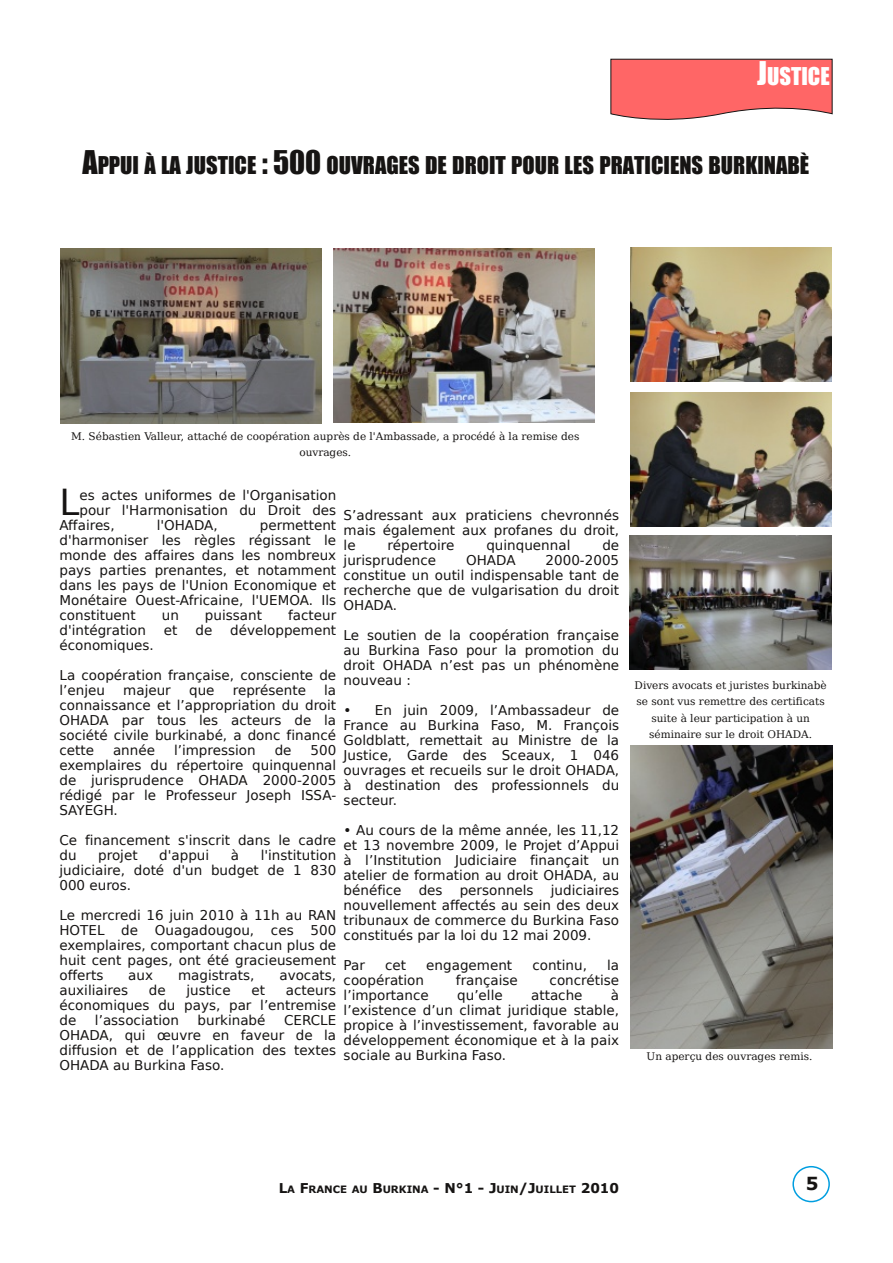
<style>
.page{position:relative;width:893px;height:1263px;background:#fff}
.page>*{position:absolute;margin:0;border:0;box-sizing:border-box;transform-origin:0 0}
.t1{font:35.85px "Bitstream Vera Sans";color:#161413}
.t2{font:22.5px "Impact";color:#161413}
.t3{font:22.5px "Impact";color:#fff}
.t4{font:700 18px "Verdana";color:#161413}
.t5{font:13.5px/15px "Bitstream Vera Sans";color:#161413;text-align:justify}
.t6{font:10.5px/16.2px "Bitstream Vera Serif";color:#161413;text-align:center}
.t7{font:700 10.2px "Verdana";color:#161413}
.s1{font-size:30px}
.s2{font-size:13.5px}
</style>
<div class="page">
<svg style="left:610px;top:58px;width:223px;height:62px;background:#f57373"></svg>
<div style="left:792px;top:1166px;width:38px;height:36px;border:2px solid #009ee0;border-radius:50%"></div>
<img style="left:60px;top:249px;width:262px;height:175px">
<img style="left:333px;top:248px;width:261px;height:174px">
<img style="left:630px;top:247px;width:202px;height:134px">
<img style="left:630px;top:392px;width:201px;height:134px">
<img style="left:630px;top:536px;width:201px;height:133px">
<img style="left:631px;top:746px;width:201px;height:302px">
<h2 class="t3" style="left:757px;top:64px;width:74px"><span class="s1">J</span>USTICE</h2>
<h2 class="t2" style="left:82px;top:153px;width:728px"><span class="s1">A</span>PPUI À LA JUSTICE <span class="s1">: 500</span> OUVRAGES DE DROIT POUR LES PRATICIENS BURKINABÈ</h2>
<p class="t6" style="left:71px;top:428px;width:510px">M. Sébastien Valleur, attaché de coopération auprès de l'Ambassade, a procédé à la remise des ouvrages.</p>
<h1 class="t1" style="left:59px;top:482px;width:21px">L</h1>
<p class="t5" style="left:79px;top:488px;width:258px">es actes uniformes de l'Organisation</p>
<p class="t5" style="left:79px;top:503px;width:258px">pour l'Harmonisation du Droit des</p>
<p class="t5" style="left:59px;top:518px;width:57px">Affaires,</p>
<p class="t5" style="left:157px;top:518px;width:63px">l'OHADA,</p>
<p class="t5" style="left:344px;top:508px;width:277px">S’adressant aux praticiens chevronnés mais également aux profanes du droit, le</p>
<p class="t5" style="left:59px;top:518px;width:278px;text-indent:200px">permettent d'harmoniser les règles régissant le monde des affaires dans les nombreux pays parties prenantes, et notamment dans les pays de l'Union Economique et Monétaire Ouest-Africaine, l'UEMOA. Ils constituent</p>
<p class="t5" style="left:388px;top:538px;width:68px">répertoire</p>
<p class="t5" style="left:486px;top:538px;width:85px">quinquennal</p>
<p class="t5" style="left:602px;top:538px;width:18px">de</p>
<p class="t5" style="left:344px;top:553px;width:94px">jurisprudence</p>
<p class="t5" style="left:466px;top:553px;width:51px">OHADA</p>
<p class="t5" style="left:344px;top:553px;width:277px;text-indent:202px">2000-2005 constitue un outil indispensable tant de recherche que de vulgarisation du droit OHADA.</p>
<p class="t5" style="left:344px;top:628px;width:277px">Le soutien de la coopération française au Burkina Faso pour la promotion du droit OHADA n’est pas un phénomène nouveau :</p>
<p class="t5" style="left:344px;top:703px;width:277px">• En juin 2009, l’Ambassadeur de France au Burkina Faso, M. François Goldblatt, remettait au Ministre de la Justice, Garde des Sceaux, 1 046 ouvrages et recueils sur le droit OHADA, à destination des professionnels du secteur.</p>
<p class="t5" style="left:344px;top:823px;width:277px">• Au cours de la même année, les 11,12 et 13 novembre 2009, le Projet d’Appui à l’Institution Judiciaire finançait un atelier de formation au droit OHADA, au bénéfice</p>
<p class="t5" style="left:162px;top:608px;width:19px">un</p>
<p class="t5" style="left:205px;top:608px;width:59px">puissant</p>
<p class="t5" style="left:288px;top:608px;width:50px">facteur</p>
<p class="t5" style="left:59px;top:623px;width:88px">d'intégration</p>
<p class="t5" style="left:164px;top:623px;width:15px">et</p>
<p class="t5" style="left:195px;top:623px;width:18px">de</p>
<p class="t5" style="left:230px;top:623px;width:107px">développement</p>
<p class="t5" style="left:59px;top:638px;width:96px">économiques.</p>
<p class="t5" style="left:59px;top:668px;width:278px">La coopération française, consciente de l’enjeu</p>
<p class="t5" style="left:123px;top:683px;width:49px">majeur</p>
<p class="t5" style="left:189px;top:683px;width:27px">que</p>
<p class="t5" style="left:233px;top:683px;width:75px">représente</p>
<p class="t5" style="left:59px;top:683px;width:278px;text-indent:265px">la connaissance et l’appropriation du droit OHADA par tous les acteurs de la société civile burkinabé, a donc financé cette</p>
<p class="t5" style="left:113px;top:743px;width:43px">année</p>
<p class="t5" style="left:174px;top:743px;width:83px">l’impression</p>
<p class="t5" style="left:275px;top:743px;width:18px">de</p>
<p class="t5" style="left:59px;top:743px;width:278px;text-indent:251px">500 exemplaires du répertoire quinquennal de jurisprudence OHADA 2000-2005 rédigé par le Professeur Joseph ISSA-SAYEGH.</p>
<p class="t5" style="left:59px;top:833px;width:278px">Ce financement s'inscrit dans le cadre du</p>
<p class="t5" style="left:98px;top:848px;width:41px">projet</p>
<p class="t5" style="left:159px;top:848px;width:51px">d'appui</p>
<p class="t5" style="left:231px;top:848px;width:10px">à</p>
<p class="t5" style="left:59px;top:848px;width:278px;text-indent:201px">l'institution judiciaire, doté d'un budget de 1 830<br>000 euros.</p>
<p class="t5" style="left:59px;top:908px;width:278px">Le mercredi 16 juin 2010 à 11h au RAN HOTEL de Ouagadougou, ces 500 exemplaires, comportant chacun plus de huit cent pages, ont été gracieusement offerts</p>
<p class="t5" style="left:344px;top:883px;width:277px;text-indent:207px">judiciaires nouvellement affectés au sein des deux tribunaux de commerce du Burkina Faso constitués par la loi du 12 mai 2009.</p>
<p class="t5" style="left:344px;top:958px;width:23px">Par</p>
<p class="t5" style="left:385px;top:958px;width:23px">cet</p>
<p class="t5" style="left:426px;top:958px;width:87px">engagement</p>
<p class="t5" style="left:532px;top:958px;width:56px">continu,</p>
<p class="t5" style="left:607px;top:958px;width:14px">la</p>
<p class="t5" style="left:344px;top:973px;width:82px">coopération</p>
<p class="t5" style="left:456px;top:973px;width:63px">française</p>
<p class="t5" style="left:550px;top:973px;width:71px">concrétise</p>
<p class="t5" style="left:344px;top:988px;width:87px">l’importance</p>
<p class="t5" style="left:457px;top:988px;width:47px">qu’elle</p>
<p class="t5" style="left:531px;top:988px;width:53px">attache</p>
<p class="t5" style="left:419px;top:883px;width:25px">des</p>
<p class="t5" style="left:460px;top:883px;width:75px">personnels</p>
<p class="t5" style="left:128px;top:968px;width:26px">aux</p>
<p class="t5" style="left:178px;top:968px;width:78px">magistrats,</p>
<p class="t5" style="left:279px;top:968px;width:58px">avocats,</p>
<p class="t5" style="left:59px;top:983px;width:70px">auxiliaires</p>
<p class="t5" style="left:149px;top:983px;width:18px">de</p>
<p class="t5" style="left:187px;top:983px;width:46px">justice</p>
<p class="t5" style="left:251px;top:983px;width:15px">et</p>
<p class="t5" style="left:59px;top:983px;width:278px;text-indent:226px">acteurs économiques du pays, par l’entremise de</p>
<p class="t5" style="left:344px;top:988px;width:277px;text-indent:267px">à l’existence d’un climat juridique stable, propice à l’investissement, favorable au développement économique et à la paix sociale au Burkina Faso.</p>
<p class="t5" style="left:95px;top:1013px;width:85px">l’association</p>
<p class="t5" style="left:198px;top:1013px;width:69px">burkinabé</p>
<p class="t5" style="left:59px;top:1013px;width:278px;text-indent:225px">CERCLE OHADA, qui œuvre en faveur de la diffusion et de l’application des textes OHADA au Burkina Faso.</p>
<p class="t6" style="left:635px;top:677px;width:194px">Divers avocats et juristes burkinabè se sont vus remettre des certificats suite à leur participation à un séminaire sur le droit OHADA.</p>
<p class="t6" style="left:646px;top:1048px;width:168px">Un aperçu des ouvrages remis.</p>
<p class="t7" style="left:279px;top:1183px;width:342px"><span class="s2">L</span>A <span class="s2">F</span>RANCE AU <span class="s2">B</span>URKINA <span class="s2">- N°1 - J</span>UIN<span class="s2">/J</span>UILLET <span class="s2">2010</span></p>
<h3 class="t4" style="left:806px;top:1173px;width:14px">5</h3>
</div>
